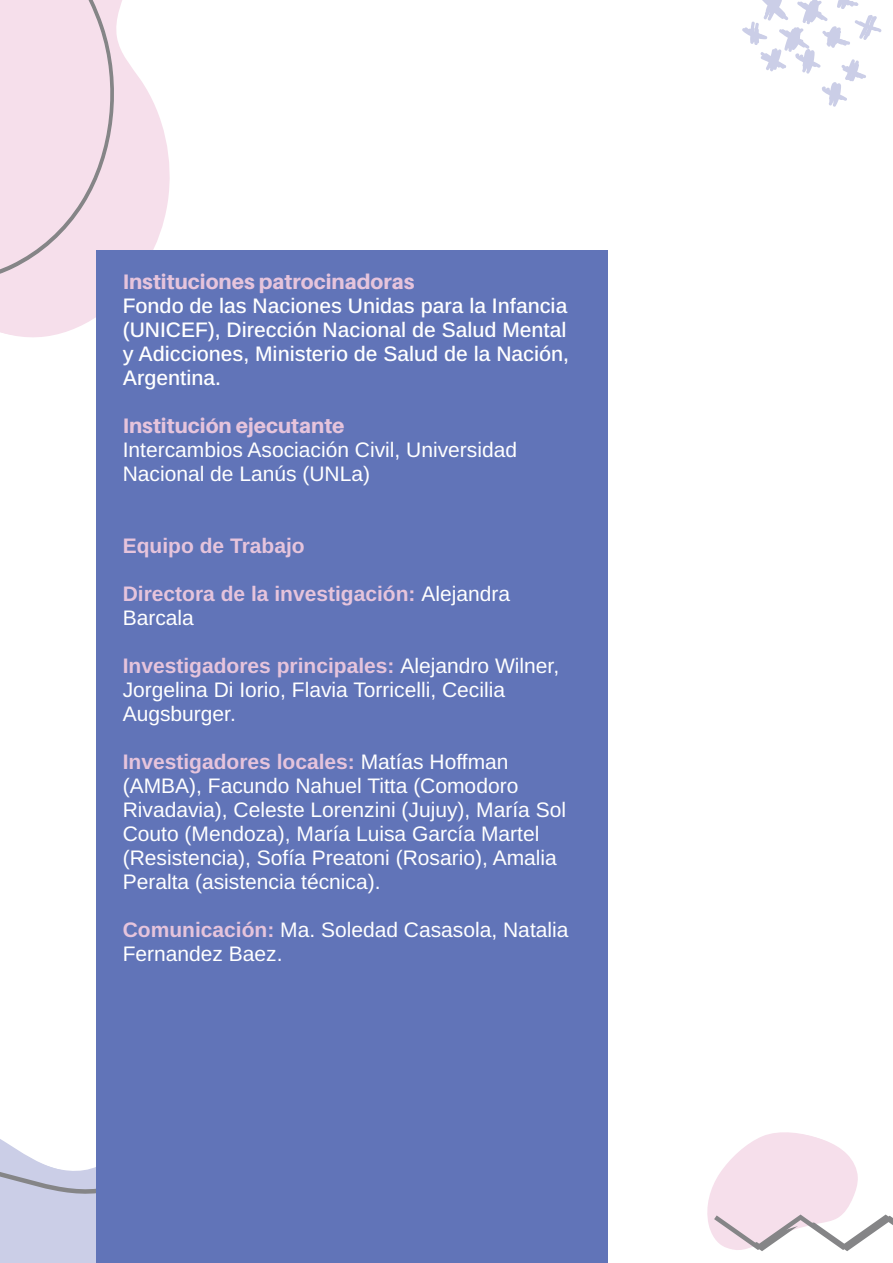
<style>
.page{position:relative;width:893px;height:1263px;background:#fff}
.page>*{position:absolute;margin:0;border:0;box-sizing:border-box;transform-origin:0 0}
.t1{font:21px/24px "Arimo";color:#fff}
.t2{font:500 21px/24px "Arimo";color:#fff}
.t3{font:700 21px/24px "Arimo";color:#e6c4dc}
.t4{font:800 21px "Aileron";color:#e6c4dc}
.s1{font-weight:400;color:#fff}
.s2{font-weight:700;color:#e6c4dc}
</style>
<div class="page">
<svg style="left:126px;top:59px;width:44px;height:191px;fill:#f6dfeb"></svg>
<svg style="left:0;top:1139px;width:96px;height:124px"></svg>
<svg style="left:742px;top:0;width:140px;height:107px"></svg>
<svg style="left:707px;top:1132px;width:186px;height:119px"></svg>
<div style="left:0;top:0;width:124px;height:338px;background:#f6dfeb"></div>
<div style="left:96px;top:250px;width:512px;height:1013px;background:#6174b8"></div>
<p class="t4" style="left:123px;top:270px;width:293px">Instituciones patrocinadoras</p>
<p class="t2" style="left:123px;top:294px;width:448px">Fondo de las Naciones Unidas para la Infancia (UNICEF), Dirección Nacional de Salud Mental y Adicciones, Ministerio de Salud de la Nación, Argentina.</p>
<p class="t4" style="left:123px;top:414px;width:223px">Institución ejecutante</p>
<p class="t1" style="left:123px;top:438px;width:396px">Intercambios Asociación Civil, Universidad<br>Nacional de Lanús (UNLa)</p>
<p class="t3" style="left:123px;top:534px;width:184px">Equipo de Trabajo</p>
<p class="t3" style="left:123px;top:582px;width:389px">Directora de la investigación: <span class="s1">Alejandra<br>Barcala</span></p>
<p class="t1" style="left:123px;top:654px;width:438px"><span class="s2">Investigadores principales:</span> Alejandro Wilner,<br>Jorgelina Di Iorio, Flavia Torricelli, Cecilia<br>Augsburger.</p>
<p class="t1" style="left:123px;top:750px;width:445px"><span class="s2">Investigadores locales:</span> Matías Hoffman (AMBA), Facundo Nahuel Titta (Comodoro Rivadavia), Celeste Lorenzini (Jujuy), María Sol Couto (Mendoza), María Luisa García Martel (Resistencia), Sofía Preatoni (Rosario), Amalia Peralta (asistencia técnica).</p>
<p class="t1" style="left:123px;top:918px;width:447px"><span class="s2">Comunicación:</span> Ma. Soledad Casasola, Natalia<br>Fernandez Baez.</p>
</div>
